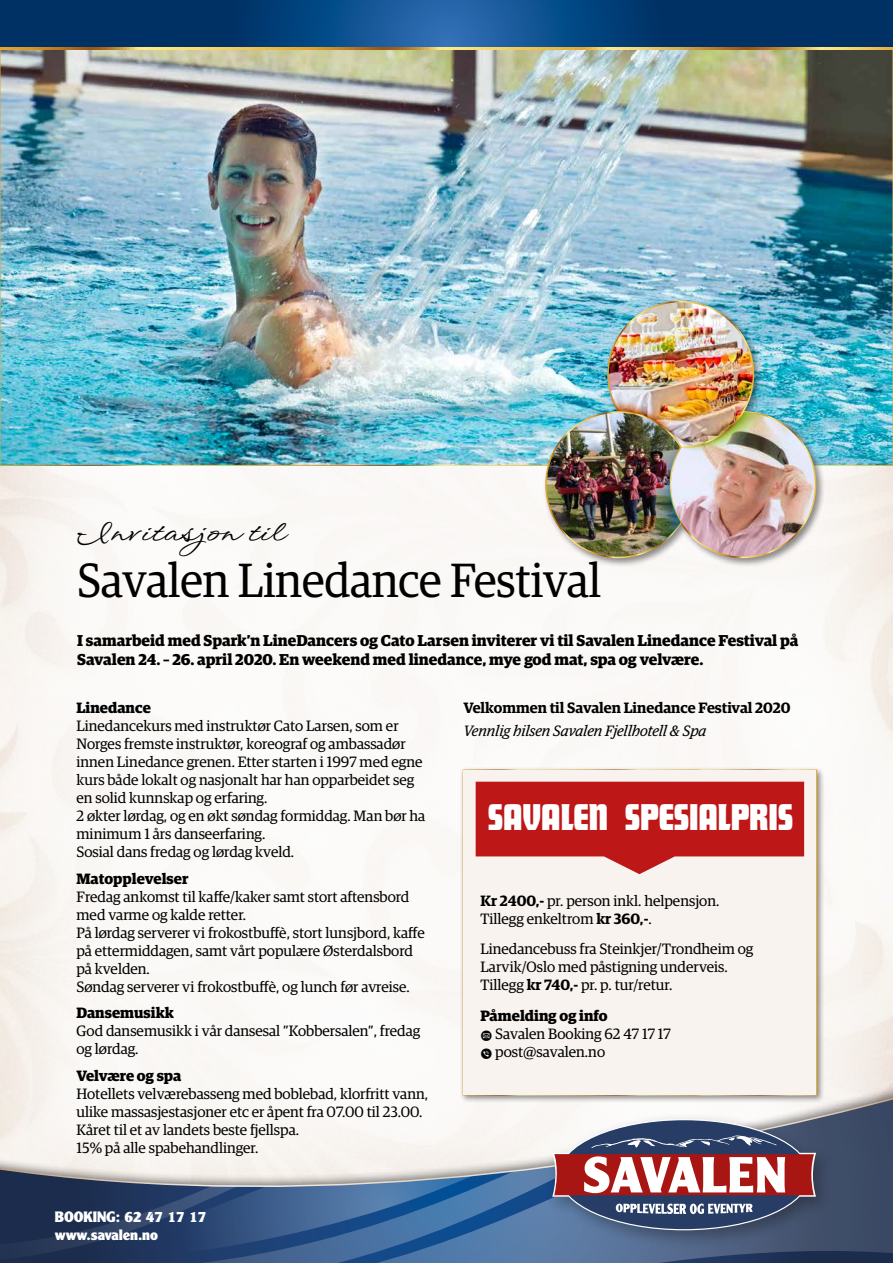
<style>
.page{position:relative;width:893px;height:1263px;background:#fff}
.page>*{position:absolute;margin:0;border:0;box-sizing:border-box;transform-origin:0 0}
.t1{font:48px "Guardian Egyp";color:#000;scale:.95 1}
.t2{font:34.5px "Futura ND Display";color:#fff}
.t3{font:500 33px "Wind Song Pro";color:#000}
.t4{font:700 15.75px/18.9px "Guardian Egyp";color:#000}
.t5{font:15px/18px "Guardian Egyp";color:#000}
.t6{font:700 15px "Guardian Egyp";color:#000}
.t7{font:600 15px "Guardian Egyp";color:#000}
.t8{font:italic 15px "Guardian Egyp";color:#000}
.t9{font:900 14.7px/17.7px "Clearface Gothic LT Std";letter-spacing:-.005em;color:#fff}
.s1{font-weight:600}
.s2{font-weight:700}
.s3{font-family:"Socialico Plus"}
</style>
<div class="page">
<div style="left:0;top:42px;width:893px;height:1160px;background:#fbf9f7"></div>
<img style="left:2px;top:49px;width:889px;height:415px">
<div style="left:0;top:1083px;width:893px;height:180px;background:#000;opacity:.5"></div>
<svg style="left:0;top:1093px;width:893px;height:170px"></svg>
<div style="left:546px;top:1111px;width:287px;height:138px;background:#000;opacity:.3"></div>
<div style="left:559px;top:1120px;width:250px;height:110px;background:#283d65;border-radius:50%"></div>
<svg style="left:552px;top:1135px;width:265px;height:62px"></svg>
<svg style="left:616px;top:1203px;width:137px;height:11px"></svg>
<div style="left:542px;top:298px;width:283px;height:269px;background:#000;opacity:.45"></div>
<img style="left:670px;top:412px;width:146px;height:145px;border-radius:73px">
<img style="left:608px;top:302px;width:145px;height:145px;border-radius:73px">
<img style="left:544px;top:401px;width:222px;height:158px">
<svg style="left:0;top:47px;width:893px;height:2px;background:#d9ad4c"></svg>
<svg style="left:0;top:0;width:893px;height:47px;background:#073f78"></svg>
<div style="left:459px;top:766px;width:366px;height:337px;background:#000;opacity:.45"></div>
<div style="left:463px;top:769px;width:354px;height:326px;background:#f8f3ef;border:2px solid #fff"></div>
<svg style="left:476px;top:782px;width:328px;height:92px"></svg>
<h3 class="t3" style="left:77px;top:509px;width:207px">Invitasjon til</h3>
<h1 class="t1" style="left:77px;top:548px;width:553px">Savalen Linedance Festival</h1>
<p class="t4" style="left:77px;top:630px;width:723px">I samarbeid med Spark’n LineDancers og Cato Larsen inviterer vi til Savalen Linedance Festival på<br>Savalen 24. – 26. april 2020. En weekend med linedance, mye god mat, spa og velvære.</p>
<p class="t6" style="left:76px;top:697px;width:76px">Linedance</p>
<p class="t5" style="left:76px;top:716px;width:350px">Linedancekurs med instruktør Cato Larsen, som er Norges fremste instruktør, koreograf og ambassadør innen Linedance grenen. Etter starten i 1997 med egne kurs både lokalt og nasjonalt har han opparbeidet seg en solid kunnskap og erfaring.<br>2 økter lørdag, og en økt søndag formiddag. Man bør ha minimum 1 års danseerfaring.<br>Sosial dans fredag og lørdag kveld.</p>
<p class="t6" style="left:76px;top:867px;width:114px">Matopplevelser</p>
<p class="t5" style="left:76px;top:887px;width:350px">Fredag ankomst til kaffe/kaker samt stort aftensbord med varme og kalde retter.<br>På lørdag serverer vi frokostbuffè, stort lunsjbord, kaffe på ettermiddagen, samt vårt populære Østerdalsbord på kvelden.<br>Søndag serverer vi frokostbuffè, og lunch før avreise.</p>
<p class="t6" style="left:76px;top:1002px;width:99px">Dansemusikk</p>
<p class="t5" style="left:76px;top:1021px;width:345px">God dansemusikk i vår dansesal ”Kobbersalen”, fredag og lørdag.</p>
<p class="t6" style="left:76px;top:1064px;width:106px">Velvære og spa</p>
<p class="t5" style="left:76px;top:1084px;width:353px">Hotellets velværebasseng med boblebad, klorfritt vann, ulike massasjestasjoner etc er åpent fra 07.00 til 23.00.<br>Kåret til et av landets beste fjellspa.<br>15% på alle spabehandlinger.</p>
<p class="t9" style="left:55px;top:1208px;width:153px">BOOKING: 62 47 17 17 www.savalen.no</p>
<p class="t7" style="left:463px;top:697px;width:329px">Velkommen til Savalen Linedance Festival 2020</p>
<p class="t8" style="left:463px;top:720px;width:244px">Vennlig hilsen Savalen Fjellhotell &amp; Spa</p>
<h2 class="t2" style="left:488px;top:794px;width:306px">SAVALEN SPESIALPRIS</h2>
<p class="t5" style="left:480px;top:890px;width:240px"><span class="s1">Kr 2400,-</span> pr. person inkl. helpensjon.<br>Tillegg enkeltrom <span class="s1">kr 360,-</span>.</p>
<p class="t5" style="left:480px;top:939px;width:274px">Linedancebuss fra Steinkjer/Trondheim og<br>Larvik/Oslo med påstigning underveis.<br>Tillegg <span class="s1">kr 740,-</span> pr. p. tur/retur.</p>
<p class="t5" style="left:480px;top:1006px;width:192px"><span class="s2">Påmelding og info<br></span><span class="s3">m</span> Savalen Booking 62 47 17 17 <span class="s3">v</span> post@savalen.no</p>
</div>
